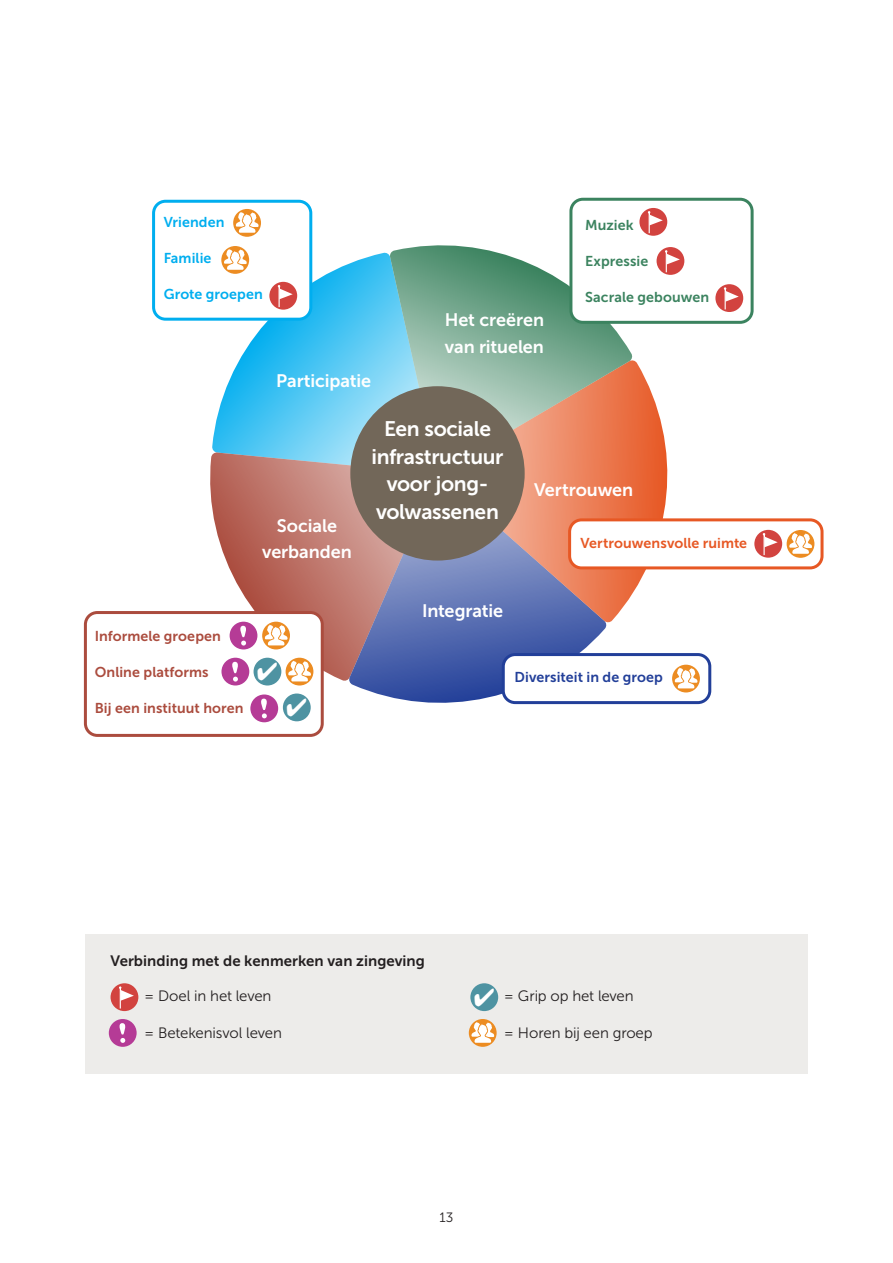
<style>
.page{position:relative;width:893px;height:1263px;background:#fff}
.page>*{position:absolute;margin:0;border:0;box-sizing:border-box;transform-origin:0 0}
.t1{font:21px/27.5px "Museo Sans 700";letter-spacing:-.015em;color:#fff;text-align:center}
.t2{font:18px/26.2px "Museo Sans 700";letter-spacing:-.005em;color:#fff}
.t3{font:15px "Museo Sans 300";letter-spacing:-.01em;color:#231f20}
.t4{font:15px "Museo Sans 700";letter-spacing:.005em;color:#231f20}
.t5{font:14.25px "Museo Sans 700";letter-spacing:.005em;color:#ab4c3e}
.t6{font:14.25px "Museo Sans 700";letter-spacing:.005em;color:#3b835f}
.t7{font:14.25px "Museo Sans 700";letter-spacing:.005em;color:#00aeef}
.t8{font:14.25px "Museo Sans 700";color:#e75824}
.t9{font:14.25px "Museo Sans 700";letter-spacing:.005em;color:#223f99}
.t10{font:13.5px "Museo Sans 300";color:#231f20}
</style>
<div class="page">
<svg style="left:212px;top:252px;width:177px;height:200px;background:#60ccf4"></svg>
<svg style="left:210px;top:452px;width:142px;height:229px;background:#bf8178"></svg>
<svg style="left:348px;top:474px;width:259px;height:231px;background:#7276a8"></svg>
<svg style="left:438px;top:360px;width:247px;height:263px"></svg>
<svg style="left:389px;top:245px;width:244px;height:229px;background:#98a791"></svg>
<div style="left:85px;top:934px;width:723px;height:139px;background:#edecea"></div>
<div style="left:85px;top:612px;width:237px;height:123px;background:#fff;border-radius:12px"></div>
<div style="left:84px;top:611px;width:240px;height:126px;border:3px solid #ab4c3e;border-radius:12px"></div>
<svg style="left:262px;top:622px;width:28px;height:27px"></svg>
<svg style="left:265px;top:625px;width:23px;height:20px"></svg>
<div style="left:250px;top:694px;width:28px;height:28px;background:#b53b96;border-radius:50%"></div>
<svg style="left:261px;top:699px;width:6px;height:19px"></svg>
<div style="left:254px;top:658px;width:27px;height:27px;background:#4e93a2;border-radius:50%"></div>
<div style="left:570px;top:520px;width:252px;height:48px;background:#fff;border-radius:12px"></div>
<div style="left:568px;top:518px;width:255px;height:51px;border:3px solid #e75824;border-radius:12px"></div>
<div style="left:503px;top:654px;width:207px;height:49px;background:#fff;border-radius:12px"></div>
<div style="left:502px;top:653px;width:209px;height:51px;border:3px solid #223f99;border-radius:12px"></div>
<svg style="left:672px;top:665px;width:28px;height:27px"></svg>
<svg style="left:675px;top:668px;width:22px;height:20px"></svg>
<div style="left:571px;top:199px;width:181px;height:123px;background:#fff;border-radius:12px"></div>
<div style="left:569px;top:198px;width:185px;height:126px;border:3px solid #3b835f;border-radius:12px"></div>
<div style="left:639px;top:208px;width:28px;height:28px;background:#d2433f;border-radius:50%"></div>
<svg style="left:648px;top:211px;width:15px;height:22px"></svg>
<div style="left:657px;top:247px;width:27px;height:28px;background:#d2433f;border-radius:50%"></div>
<svg style="left:665px;top:250px;width:15px;height:22px"></svg>
<div style="left:715px;top:284px;width:28px;height:28px;background:#d2433f;border-radius:50%"></div>
<svg style="left:724px;top:287px;width:15px;height:22px"></svg>
<div style="left:754px;top:530px;width:28px;height:28px;background:#d2433f;border-radius:50%"></div>
<hr style="left:763px;top:535px;width:2px;height:20px;background:#fff">
<svg style="left:763px;top:533px;width:15px;height:14px"></svg>
<div style="left:154px;top:201px;width:157px;height:118px;background:#fff;border-radius:12px"></div>
<div style="left:152px;top:200px;width:160px;height:121px;border:3px solid #00aeef;border-radius:12px"></div>
<svg style="left:233px;top:209px;width:28px;height:28px"></svg>
<svg style="left:236px;top:212px;width:23px;height:21px"></svg>
<div style="left:221px;top:246px;width:28px;height:28px;background:#ec8c22;border-radius:50%"></div>
<svg style="left:224px;top:249px;width:23px;height:21px"></svg>
<div style="left:269px;top:282px;width:28px;height:28px;background:#d2433f;border-radius:50%"></div>
<svg style="left:278px;top:285px;width:15px;height:22px"></svg>
<div style="left:230px;top:622px;width:27px;height:27px;background:#b53b96;border-radius:50%"></div>
<svg style="left:240px;top:626px;width:6px;height:19px"></svg>
<div style="left:221px;top:658px;width:28px;height:27px;background:#b53b96;border-radius:50%"></div>
<svg style="left:232px;top:662px;width:6px;height:19px"></svg>
<svg style="left:286px;top:658px;width:27px;height:27px"></svg>
<svg style="left:288px;top:661px;width:23px;height:20px"></svg>
<div style="left:283px;top:693px;width:28px;height:28px;background:#4e93a2;border-radius:50%"></div>
<div style="left:109px;top:1019px;width:28px;height:28px;background:#b53b96;border-radius:50%"></div>
<svg style="left:119px;top:1023px;width:7px;height:20px"></svg>
<div style="left:111px;top:983px;width:27px;height:28px;background:#d2433f;border-radius:50%"></div>
<svg style="left:119px;top:986px;width:15px;height:22px"></svg>
<div style="left:787px;top:530px;width:27px;height:28px;background:#ec8c22;border-radius:50%"></div>
<svg style="left:789px;top:533px;width:23px;height:21px"></svg>
<div style="left:470px;top:983px;width:28px;height:28px;background:#4e93a2;border-radius:50%"></div>
<svg style="left:469px;top:1019px;width:28px;height:28px"></svg>
<svg style="left:471px;top:1022px;width:23px;height:21px"></svg>
<div style="left:350px;top:386px;width:175px;height:174px;background:#726759;border-radius:50%"></div>
<p class="t7" style="left:164px;top:214px;width:62px">Vrienden</p>
<p class="t7" style="left:164px;top:250px;width:49px">Familie</p>
<p class="t7" style="left:164px;top:286px;width:101px">Grote groepen</p>
<p class="t2" style="left:276px;top:368px;width:97px">Participatie</p>
<p class="t2" style="left:445px;top:307px;width:101px">Het creëren van rituelen</p>
<p class="t6" style="left:585px;top:217px;width:50px">Muziek</p>
<p class="t6" style="left:585px;top:253px;width:65px">Expressie</p>
<p class="t6" style="left:585px;top:289px;width:126px">Sacrale gebouwen</p>
<p class="t2" style="left:262px;top:512px;width:91px;text-align:center">Sociale verbanden</p>
<p class="t5" style="left:95px;top:628px;width:128px">Informele groepen</p>
<p class="t5" style="left:95px;top:664px;width:116px">Online platforms</p>
<p class="t5" style="left:95px;top:700px;width:150px">Bij een instituut horen</p>
<p class="t1" style="left:371px;top:415px;width:133px">Een sociale infrastructuur voor jong&shy;volwassenen</p>
<p class="t2" style="left:534px;top:476px;width:101px">Vertrouwen</p>
<p class="t8" style="left:580px;top:535px;width:168px">Vertrouwensvolle ruimte</p>
<p class="t2" style="left:422px;top:597px;width:83px">Integratie</p>
<p class="t9" style="left:514px;top:669px;width:150px">Diversiteit in de groep</p>
<p class="t4" style="left:111px;top:952px;width:316px">Verbinding met de kenmerken van zingeving</p>
<p class="t3" style="left:144px;top:987px;width:129px">= Doel in het leven</p>
<p class="t3" style="left:144px;top:1025px;width:139px">= Betekenisvol leven</p>
<p class="t3" style="left:504px;top:987px;width:131px">= Grip op het leven</p>
<p class="t3" style="left:504px;top:1025px;width:150px">= Horen bij een groep</p>
<p class="t10" style="left:440px;top:1210px;width:15px">13</p>
</div>
